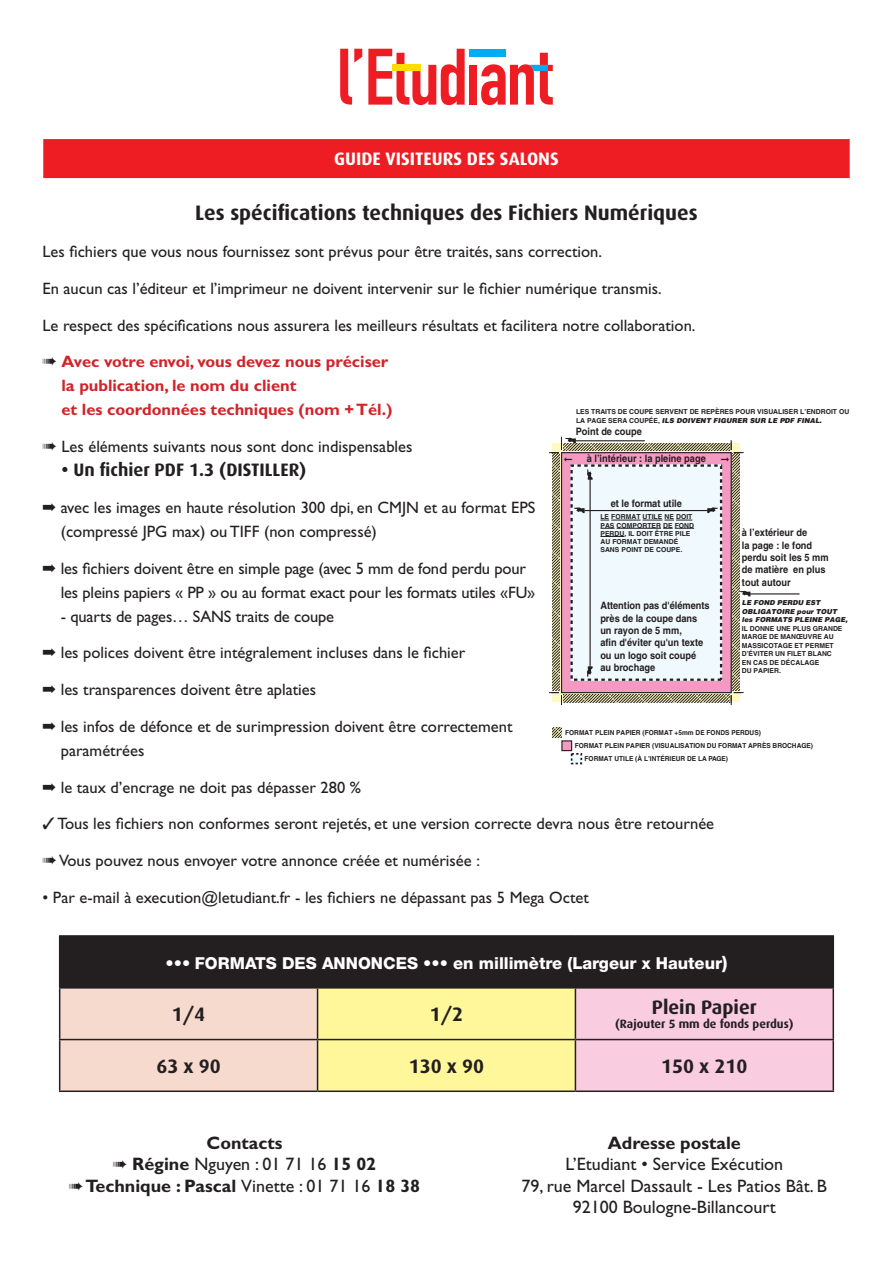
<style>
.page{position:relative;width:893px;height:1263px;background:#fff}
.page>*{position:absolute;margin:0;border:0;box-sizing:border-box;transform-origin:0 0}
.t1{font:700 21px "Dax";color:#231f20}
.t2{font:700 19.5px "Dax";color:#231f20}
.t3{font:18px/21.6px "Gill Sans";color:#231f20;text-align:center}
.t4{font:700 18px/21.6px "Gill Sans";color:#231f20;text-align:center}
.t5{font:700 18px "Dax";color:#231f20}
.t6{font:700 18px "Dax";color:#fff}
.t7{font:16.5px/24px "Gill Sans";color:#231f20}
.t8{font:700 16.5px/24px "Gill Sans";color:#d1232a}
.t9{font:800 16.5px "Helvetica Neue";color:#fff}
.t10{font:700 12px "Dax";color:#231f20}
.t11{font:700 10.2px/12.3px "Helvetica";color:#231f20;scale:.9 1}
.t12{font:700 6.9px/8.6px "Helvetica";color:#231f20}
.t13{font:700 6.9px "Helvetica";color:#231f20;scale:.96 1}
.t14{font:italic 900 6.9px/8.6px "Helvetica";color:#231f20}
.s1{color:#231f20}
.s2{font-weight:900;font-style:italic}
.s3{font-size:18px}
.s4{font-weight:400}
</style>
<div class="page">
<div style="left:43px;top:139px;width:807px;height:39px;background:#ee1d23"></div>
<svg style="left:340px;top:49px;width:22px;height:56px"></svg>
<div style="left:469px;top:65px;width:8px;height:40px;background:#ee1d23"></div>
<div style="left:469px;top:49px;width:37px;height:8px;background:#00aeef"></div>
<svg style="left:481px;top:53px;width:72px;height:52px"></svg>
<svg style="left:368px;top:49px;width:97px;height:56px"></svg>
<div style="left:392px;top:65px;width:28px;height:6px;background:#ffdc01"></div>
<svg style="left:60px;top:988px;width:772px;height:102px;background:#f7dcc0"></svg>
<hr style="left:59px;top:988px;width:1px;height:51px;background:#231f20">
<hr style="left:59px;top:1039px;width:259px;height:1px;background:#231f20">
<hr style="left:59px;top:1040px;width:1px;height:50px;background:#231f20">
<hr style="left:59px;top:1090px;width:259px;height:2px;background:#231f20">
<hr style="left:317px;top:988px;width:1px;height:51px;background:#231f20">
<hr style="left:317px;top:1040px;width:1px;height:50px;background:#231f20">
<hr style="left:318px;top:1039px;width:257px;height:1px;background:#231f20">
<hr style="left:318px;top:1090px;width:257px;height:2px;background:#231f20">
<hr style="left:575px;top:988px;width:1px;height:51px;background:#231f20">
<hr style="left:832px;top:988px;width:2px;height:51px;background:#231f20">
<hr style="left:575px;top:1039px;width:259px;height:1px;background:#231f20">
<hr style="left:575px;top:1040px;width:1px;height:50px;background:#231f20">
<hr style="left:832px;top:1040px;width:2px;height:50px;background:#231f20">
<hr style="left:575px;top:1090px;width:259px;height:2px;background:#231f20">
<div style="left:59px;top:935px;width:775px;height:53px;background:#231f20"></div>
<svg style="left:552px;top:451px;width:187px;height:251px"></svg>
<div style="left:562px;top:452px;width:170px;height:241px;background:#f499c2"></div>
<div style="left:570px;top:464px;width:152px;height:217px;background:#f0f9fd"></div>
<div style="left:561px;top:452px;width:171px;height:241px;border:1px solid #231f20"></div>
<div style="left:570px;top:464px;width:152px;height:217px;border:2px dashed #231f20"></div>
<svg style="left:563px;top:695px;width:166px;height:7px"></svg>
<svg style="left:576px;top:444px;width:145px;height:7px"></svg>
<svg style="left:552px;top:461px;width:8px;height:230px;background:#959173"></svg>
<svg style="left:733px;top:461px;width:6px;height:230px"></svg>
<hr style="left:584px;top:510px;width:126px;height:1px;background:#231f20">
<svg style="left:707px;top:499px;width:14px;height:14px"></svg>
<svg style="left:574px;top:507px;width:11px;height:6px"></svg>
<hr style="left:750px;top:593px;width:49px;height:1px;background:#231f20">
<svg style="left:740px;top:591px;width:10px;height:5px"></svg>
<hr style="left:589px;top:477px;width:2px;height:190px;background:#231f20">
<svg style="left:587px;top:469px;width:6px;height:11px"></svg>
<svg style="left:587px;top:666px;width:6px;height:11px"></svg>
<hr style="left:575px;top:440px;width:70px;height:1px;background:#231f20">
<svg style="left:731px;top:692px;width:13px;height:13px"></svg>
<svg style="left:549px;top:692px;width:13px;height:13px"></svg>
<svg style="left:552px;top:728px;width:10px;height:10px"></svg>
<div style="left:562px;top:741px;width:10px;height:10px;background:#f499c2"></div>
<div style="left:561px;top:740px;width:11px;height:11px;border:1px solid #231f20"></div>
<div style="left:572px;top:754px;width:9px;height:9px;background:#f0f9fd"></div>
<div style="left:571px;top:753px;width:11px;height:11px;border:2px dashed #231f20"></div>
<svg style="left:600px;top:520px;width:92px;height:1px"></svg>
<svg style="left:600px;top:528px;width:14px;height:1px"></svg>
<hr style="left:617px;top:528px;width:44px;height:1px;background:#231f20">
<svg style="left:663px;top:528px;width:31px;height:1px"></svg>
<svg style="left:600px;top:536px;width:24px;height:1px"></svg>
<svg style="left:549px;top:437px;width:27px;height:24px"></svg>
<svg style="left:721px;top:440px;width:23px;height:21px"></svg>
<p class="t6" style="left:334px;top:149px;width:226px">GUIDE VISITEURS DES SALONS</p>
<p class="t1" style="left:195px;top:201px;width:504px">Les spécifications techniques des Fichiers Numériques</p>
<p class="t7" style="left:43px;top:240px;width:561px">Les fichiers que vous nous fournissez sont prévus pour être traités, sans correction.</p>
<p class="t7" style="left:43px;top:276px;width:621px">En aucun cas l’éditeur et l’imprimeur ne doivent intervenir sur le fichier numérique transmis.</p>
<p class="t7" style="left:43px;top:313px;width:654px">Le respect des spécifications nous assurera les meilleurs résultats et facilitera notre collaboration.</p>
<p class="t8" style="left:62px;top:350px;width:333px;text-indent:-19px"><span class="s1">➠</span> Avec votre envoi, vous devez nous préciser la publication, le nom du client<br>et les coordonnées techniques (nom + Tél.)</p>
<p class="t7" style="left:43px;top:435px;width:371px">➠ Les éléments suivants nous sont donc indispensables</p>
<p class="t5" style="left:62px;top:460px;width:246px">• Un fichier PDF 1.3 (DISTILLER)</p>
<p class="t7" style="left:61px;top:495px;width:476px;text-indent:-18px">➡ avec les images en haute résolution 300 dpi, en CMJN et au format EPS (compressé JPG max) ou TIFF (non compressé)</p>
<p class="t7" style="left:61px;top:556px;width:476px;text-indent:-18px">➡ les fichiers doivent être en simple page (avec 5 mm de fond perdu pour les pleins papiers « PP » ou au format exact pour les formats utiles «FU»</p>
<p class="t7" style="left:61px;top:604px;width:275px">- quarts de pages… SANS traits de coupe</p>
<p class="t7" style="left:43px;top:641px;width:424px">➡ les polices doivent être intégralement incluses dans le fichier</p>
<p class="t7" style="left:43px;top:678px;width:275px">➡ les transparences doivent être aplaties</p>
<p class="t7" style="left:61px;top:714px;width:453px;text-indent:-18px">➡ les infos de défonce et de surimpression doivent être correctement paramétrées</p>
<p class="t7" style="left:43px;top:775px;width:320px">➡ le taux d’encrage ne doit pas dépasser 280 %</p>
<p class="t7" style="left:43px;top:812px;width:673px">✓ Tous les fichiers non conformes seront rejetés, et une version correcte devra nous être retournée</p>
<p class="t7" style="left:43px;top:849px;width:439px">➠ Vous pouvez nous envoyer votre annonce créée et numérisée :</p>
<p class="t7" style="left:43px;top:885px;width:548px">• Par e-mail à execution@letudiant.fr - les fichiers ne dépassant pas 5 Mega Octet</p>
<p class="t12" style="left:576px;top:407px;width:275px">LES TRAITS DE COUPE SERVENT DE REPÈRES POUR VISUALISER L’ENDROIT OU<br>LA PAGE SERA COUPÉE, <span class="s2">ILS DOIVENT FIGURER SUR LE PDF FINAL.</span></p>
<p class="t11" style="left:576px;top:425px;width:75px">Point de coupe</p>
<p class="t11" style="left:587px;top:452px;width:134px">à l’intérieur : la pleine page</p>
<p class="t11" style="left:611px;top:497px;width:81px">et le format utile</p>
<p class="t12" style="left:600px;top:513px;width:95px">LE FORMAT UTILE NE DOIT<br>PAS COMPORTER DE FOND<br>PERDU, IL DOIT ÊTRE PILE<br>AU FORMAT DEMANDÉ<br>SANS POINT DE COUPE.</p>
<p class="t11" style="left:742px;top:526px;width:98px">à l’extérieur de<br>la page : le fond perdu soit les 5 mm de matière en plus tout autour</p>
<p class="t14" style="left:742px;top:598px;width:107px">LE FOND PERDU EST<br>OBLIGATOIRE pour TOUT les FORMATS PLEINE PAGE,</p>
<p class="t12" style="left:742px;top:624px;width:102px">IL DONNE UNE PLUS GRANDE<br>MARGE DE MANŒUVRE AU<br>MASSICOTAGE ET PERMET<br>D’ÉVITER UN FILET BLANC<br>EN CAS DE DÉCALAGE<br>DU PAPIER.</p>
<p class="t11" style="left:600px;top:599px;width:123px">Attention pas d'éléments près de la coupe dans un rayon de 5 mm,<br>afin d'éviter qu'un texte ou un logo soit coupé<br>au brochage</p>
<p class="t13" style="left:565px;top:729px;width:205px">FORMAT PLEIN PAPIER (FORMAT +5mm DE FONDS PERDUS)</p>
<p class="t13" style="left:575px;top:742px;width:250px">FORMAT PLEIN PAPIER (VISUALISATION DU FORMAT APRÈS BROCHAGE)</p>
<p class="t13" style="left:585px;top:754px;width:151px">FORMAT UTILE (À L’INTÉRIEUR DE LA PAGE)</p>
<p class="t9" style="left:166px;top:953px;width:563px">••• FORMATS DES ANNONCES ••• en millimètre (Largeur x Hauteur<span class="s3">)</span></p>
<p class="t2" style="left:172px;top:1003px;width:35px">1/4</p>
<p class="t2" style="left:430px;top:1003px;width:35px">1/2</p>
<p class="t2" style="left:652px;top:996px;width:106px">Plein Papier</p>
<p class="t10" style="left:615px;top:1017px;width:180px">(Rajouter 5 mm de fonds perdus)</p>
<p class="t2" style="left:156px;top:1055px;width:66px">63 x 90</p>
<p class="t2" style="left:409px;top:1055px;width:77px">130 x 90</p>
<p class="t2" style="left:661px;top:1055px;width:88px">150 x 210</p>
<p class="t4" style="left:69px;top:1132px;width:353px">Contacts<br>➠ Régine <span class="s4">Nguyen : 01 71 16</span> 15 02<br>➠ Technique : Pascal <span class="s4">Vinette : 01 71 16</span> 18 38</p>
<p class="t4" style="left:608px;top:1132px;width:135px">Adresse postale</p>
<p class="t3" style="left:522px;top:1153px;width:307px">L’Etudiant • Service Exécution<br>79, rue Marcel Dassault - Les Patios Bât. B<br>92100 Boulogne-Billancourt</p>
</div>
